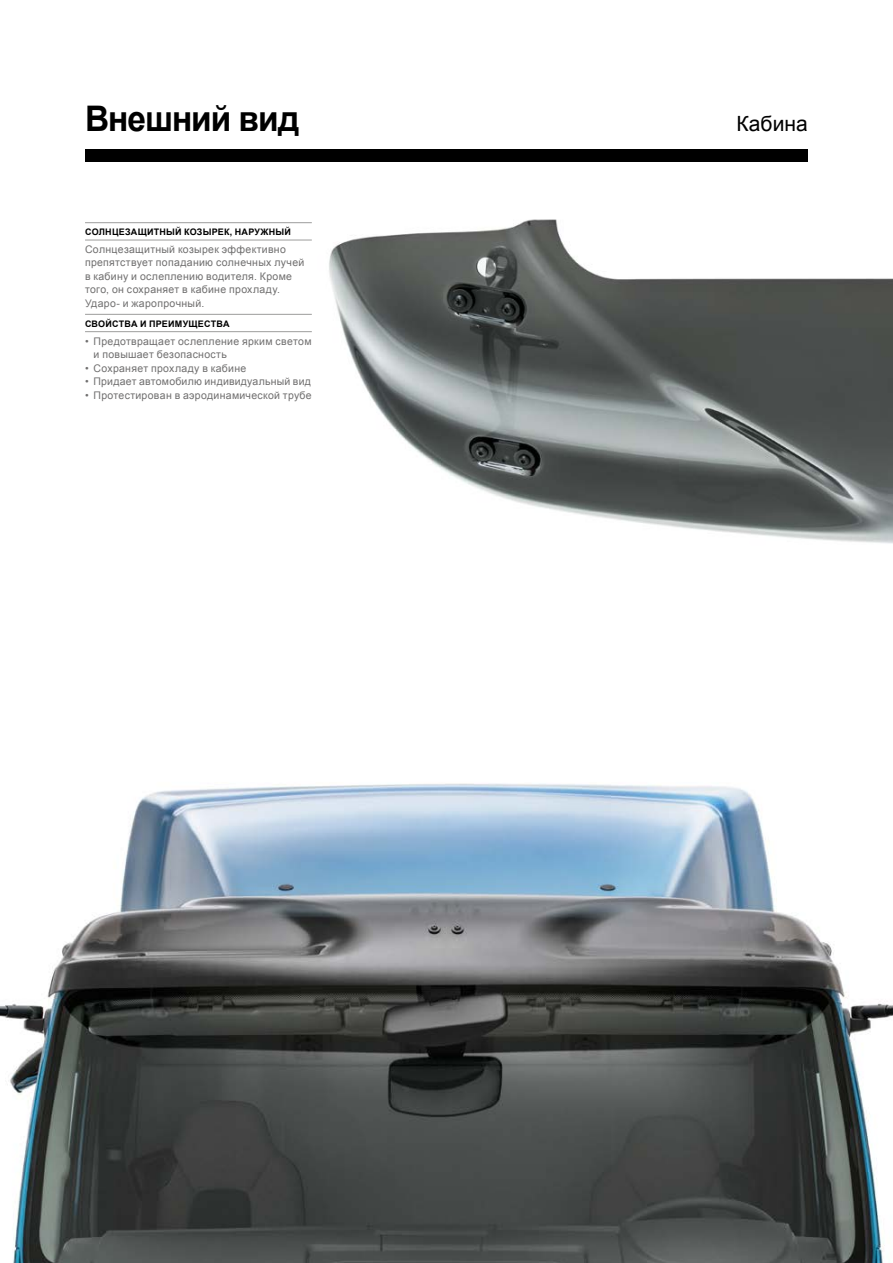
<style>
.page{position:relative;width:893px;height:1263px;background:#fff}
.page>*{position:absolute;margin:0;border:0;box-sizing:border-box;transform-origin:0 0}
.t1{font:700 35.25px "Arial";letter-spacing:-.03em;color:#000;scale:.95 1}
.t2{font:21px "Arial";letter-spacing:.005em;color:#000}
.t3{font:10.5px/13.5px "Arial";letter-spacing:.03em;color:#706f6f}
.t4{font:700 9px "Arial";letter-spacing:.02em;color:#000}
</style>
<div class="page">
<div style="left:85px;top:149px;width:723px;height:13px;background:#000"></div>
<img style="left:329px;top:219px;width:564px;height:325px">
<img style="left:0;top:783px;width:893px;height:480px">
<hr style="left:85px;top:222px;width:227px;height:1px;background:#9d9d9c">
<hr style="left:85px;top:240px;width:227px;height:1px;background:#9d9d9c">
<hr style="left:85px;top:314px;width:227px;height:1px;background:#9d9d9c">
<hr style="left:85px;top:331px;width:227px;height:1px;background:#9d9d9c">
<h1 class="t1" style="left:85px;top:95px;width:227px">Внешний вид</h1>
<h2 class="t2" style="left:737px;top:110px;width:73px">Кабина</h2>
<p class="t4" style="left:85px;top:226px;width:208px">СОЛНЦЕЗАЩИТНЫЙ КОЗЫРЕК, НАРУЖНЫЙ</p>
<p class="t3" style="left:85px;top:243px;width:221px">Солнцезащитный козырек эффективно препятствует попаданию солнечных лучей в кабину и ослеплению водителя. Кроме того, он сохраняет в кабине прохладу.<br>Ударо- и жаропрочный.</p>
<p class="t4" style="left:85px;top:318px;width:146px">СВОЙСТВА И ПРЕИМУЩЕСТВА</p>
<p class="t3" style="left:94px;top:334px;width:220px;text-indent:-9px">• Предотвращает ослепление ярким светом и повышает безопасность</p>
<p class="t3" style="left:85px;top:361px;width:163px">• Сохраняет прохладу в кабине</p>
<p class="t3" style="left:85px;top:375px;width:227px">• Придает автомобилю индивидуальный вид</p>
<p class="t3" style="left:85px;top:388px;width:228px">• Протестирован в аэродинамической трубе</p>
</div>
